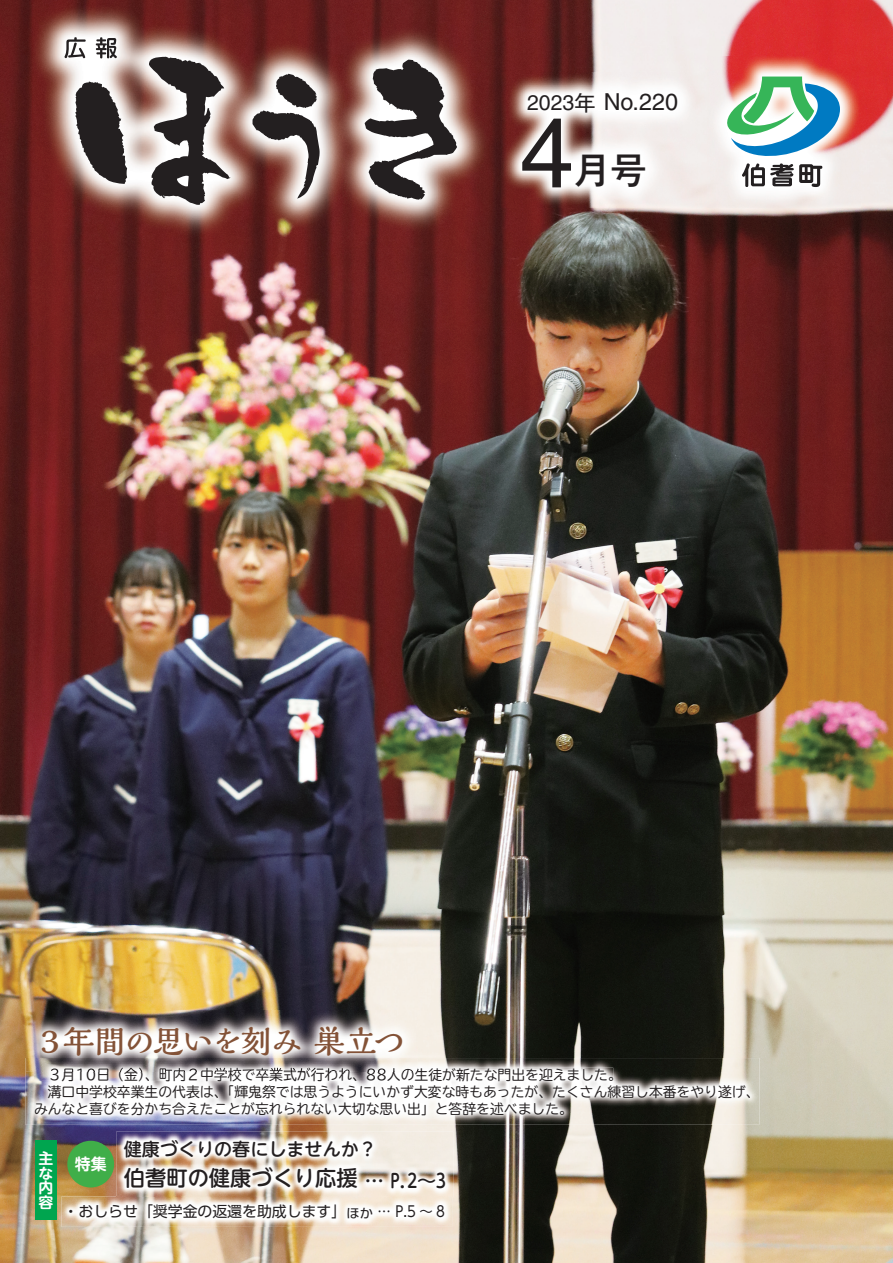
<style>
.page{position:relative;width:893px;height:1263px;background:#fff}
.page>*{position:absolute;margin:0;border:0;box-sizing:border-box;transform-origin:0 0}
.t1{font:97.8px "Helvetica LT Std";color:#231f20}
.t2{font:500 36.3px "Gothic MB101 Pr 6";color:#231f20}
.t3{font:700 31.95px "Kaimin So Std";letter-spacing:-.075em;color:#835237}
.t4{font:23.4px "Helvetica LT Std";color:#231f20}
.t5{font:500 21.3px "UD Shin M Go Pro";color:#231f20}
.t6{font:500 19.2px "UD Shin M Go Pro";color:#231f20}
.t7{font:500 18px "UD Shin M Go Pro";color:#231f20}
.t8{font:700 15.9px "UD Shin M Go Pro De";color:#fff}
.t9{font:14.85px "UD Shin Go Pro";color:#231f20}
.t10{font:14.85px "UD Shin Go Pro";color:#231f20;scale:.9 1}
.t11{font:700 14.85px/14.9px "UD Shin M Go Pro De";color:#fff;text-align:justify}
.t12{font:13.8px/17px "TBUDR Go Std";color:#231f20}
.t13{font:12.6px "UD Shin Go Pro";color:#231f20;scale:1.06 1}
.s1{font-size:21.3px}
.s2{font-family:"Gothic MB101 Pr 6";font-size:21.3px}
</style>
<div class="page">
<img style="left:0;top:0;width:893px;height:1263px">
<img style="left:33px;top:5px;width:456px;height:232px">
<svg style="left:65px;top:37px;width:21px;height:21px"></svg>
<svg style="left:96px;top:37px;width:21px;height:21px"></svg>
<svg style="left:75px;top:81px;width:52px;height:103px;background:#625b5b"></svg>
<svg style="left:149px;top:57px;width:82px;height:148px"></svg>
<svg style="left:253px;top:74px;width:67px;height:125px"></svg>
<svg style="left:365px;top:60px;width:92px;height:140px"></svg>
<img style="left:707px;top:56px;width:153px;height:151px">
<svg style="left:723px;top:77px;width:117px;height:110px"></svg>
<img style="left:502px;top:73px;width:195px;height:135px">
<div style="left:35px;top:1141px;width:22px;height:79px;background:#00a54f"></div>
<img style="left:116px;top:1132px;width:337px;height:65px">
<div style="left:67px;top:1141px;width:47px;height:46px;background:#40ae49;border-radius:50%"></div>
<img style="left:62px;top:1196px;width:390px;height:31px">
<img style="left:26px;top:1058px;width:733px;height:67px">
<img style="left:34px;top:1068px;width:579px;height:13px">
<img style="left:26px;top:1010px;width:392px;height:61px">
<img style="left:34px;top:1068px;width:384px;height:3px">
<h3 class="t4" style="left:527px;top:88px;width:153px"><span class="s1">2023</span><span class="s2">年</span> No.220</h3>
<h1 class="t1" style="left:520px;top:96px;width:56px">4</h1>
<h2 class="t2" style="left:574px;top:140px;width:74px">月号</h2>
<h3 class="t3" style="left:34px;top:1019px;width:373px">３年間の思いを刻み巣立つ</h3>
<p class="t12" style="left:34px;top:1066px;width:727px">　３月10日（金）、町内２中学校で卒業式が行われ、88人の生徒が新たな門出を迎えました。<br>　溝口中学校卒業生の代表は、「輝鬼祭では思うようにいかず大変な時もあったが、たくさん練習し本番をやり遂げ、みんなと喜びを分かち合えたことが忘れられない大切な思い出」と答辞を述べました。</p>
<p class="t11" style="left:39px;top:1150px;width:16px">主な内容</p>
<p class="t8" style="left:75px;top:1151px;width:33px">特集</p>
<h3 class="t7" style="left:124px;top:1134px;width:254px">健康づくりの春にしませんか?</h3>
<h3 class="t5" style="left:124px;top:1160px;width:235px">伯耆町の健康づくり応援</h3>
<h3 class="t6" style="left:365px;top:1165px;width:83px">… P.2~3</h3>
<p class="t9" style="left:64px;top:1199px;width:284px">・おしらせ「奨学金の返還を助成します」</p>
<p class="t10" style="left:378px;top:1199px;width:76px">…P.5~8</p>
<p class="t13" style="left:346px;top:1203px;width:27px">ほか</p>
</div>
